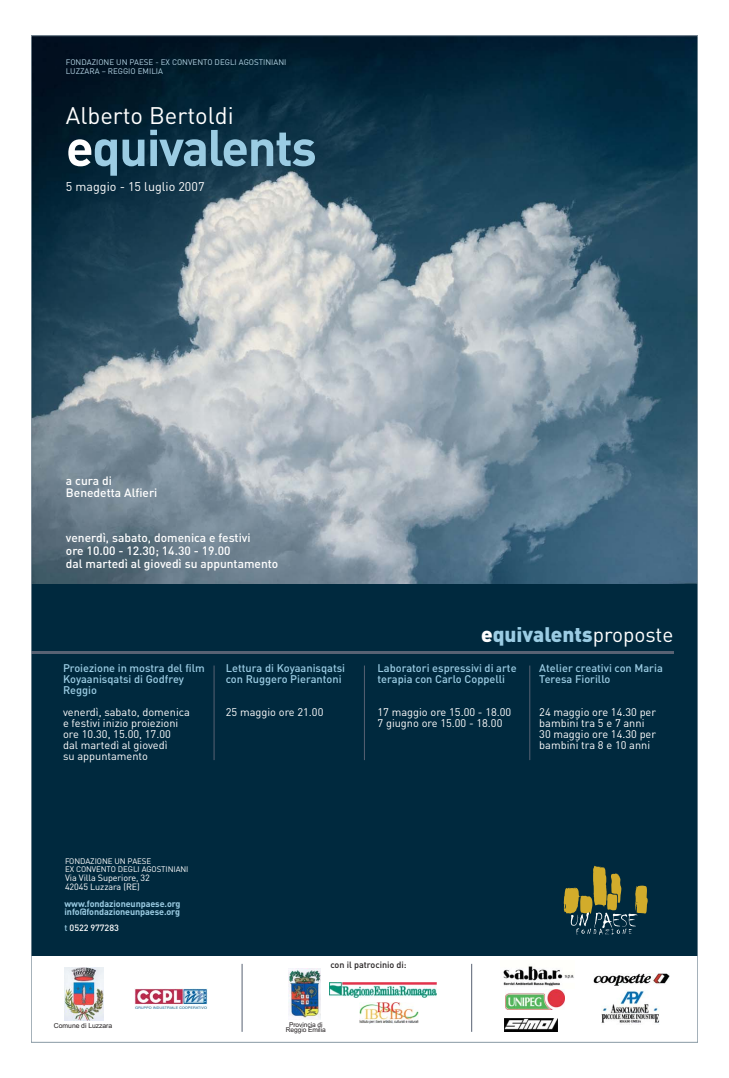
<style>
.page{position:relative;width:729px;height:1078px;background:#fff}
.page>*{position:absolute;margin:0;border:0;box-sizing:border-box;transform-origin:0 0}
.t1{font:700 50.7px "DIN";letter-spacing:-.03em;color:#9bcce3}
.t2{font:23.7px "DIN";color:#fff}
.t3{font:900 20.8px "DIN";color:#9bcce3}
.t4{font:12.5px "DIN";color:#fff}
.t5{font:500 12px/12.8px "DIN";color:#fff}
.t6{font:11px/11px "DIN";color:#fff}
.t7{font:500 11px/11px "DIN";color:#9bcce3}
.t8{font:700 9px/7.9px "DIN";letter-spacing:-.01em;color:#9bcce3}
.t9{font:9px/9px "DIN";letter-spacing:-.01em;color:#fff}
.t10{font:500 9px "DIN";color:#231f20}
.t11{font:500 9px "DIN";letter-spacing:-.01em;color:#fff}
.t12{font:8px/9.4px "DIN";color:#b4d5e5}
.t13{font:8px/8px "DIN";letter-spacing:-.01em;color:#fff}
.t14{font:6.9px "Arial";letter-spacing:-.01em;color:#231f20}
.t15{font:6.6px/5.4px "Arial";letter-spacing:-.01em;color:#231f20;text-align:center}
.s1{color:#fff}
.s2{font-weight:400;color:#fff}
.s3{color:#9bcce3}
</style>
<div class="page">
<div style="left:31px;top:36px;width:666px;height:1006px;background:#00293e"></div>
<img style="left:33px;top:38px;width:662px;height:545px">
<svg style="left:563px;top:866px;width:84px;height:68px"></svg>
<div style="left:31px;top:956px;width:666px;height:86px;background:#fff"></div>
<hr style="left:213px;top:665px;width:1px;height:95px;background:#586273">
<hr style="left:364px;top:665px;width:1px;height:95px;background:#586273">
<hr style="left:529px;top:665px;width:1px;height:95px;background:#586273">
<hr style="left:31px;top:651px;width:642px;height:2px;background:#586273">
<img style="left:65px;top:967px;width:38px;height:53px">
<img style="left:134px;top:988px;width:73px;height:20px">
<img style="left:288px;top:968px;width:33px;height:51px">
<img style="left:329px;top:982px;width:107px;height:15px">
<img style="left:359px;top:1002px;width:59px;height:21px">
<img style="left:601px;top:991px;width:58px;height:32px">
<img style="left:593px;top:973px;width:76px;height:12px">
<img style="left:505px;top:989px;width:59px;height:20px">
<img style="left:503px;top:966px;width:71px;height:20px">
<img style="left:504px;top:1019px;width:54px;height:12px">
<hr style="left:241px;top:964px;width:1px;height:67px;background:#586273">
<hr style="left:471px;top:964px;width:1px;height:67px;background:#586273">
<p class="t12" style="left:66px;top:58px;width:222px">FONDAZIONE UN PAESE - EX CONVENTO DEGLI AGOSTINIANI<br>LUZZARA – REGGIO EMILIA</p>
<h2 class="t2" style="left:66px;top:107px;width:169px">Alberto Bertoldi</h2>
<h1 class="t1" style="left:66px;top:130px;width:252px"><span class="s1">e</span>quivalents</h1>
<p class="t4" style="left:66px;top:182px;width:140px">5 maggio - 15 luglio 2007</p>
<p class="t5" style="left:66px;top:476px;width:93px;line-height:12px">a cura di<br>Benedetta Alfieri</p>
<p class="t5" style="left:66px;top:533px;width:214px">venerdì, sabato, domenica e festivi<br>ore 10.00 - 12.30; 14.30 - 19.00<br>dal martedì al giovedì su appuntamento</p>
<p class="t7" style="left:63px;top:664px;width:143px">Proiezione in mostra del film<br>Koyaanisqatsi di Godfrey<br>Reggio</p>
<p class="t6" style="left:63px;top:708px;width:128px">venerdì, sabato, domenica e festivi inizio proiezioni ore 10.30, 15.00, 17.00<br>dal martedì al giovedì<br>su appuntamento</p>
<p class="t7" style="left:226px;top:664px;width:121px">Lettura di Koyaanisqatsi con Ruggero Pierantoni</p>
<p class="t6" style="left:226px;top:708px;width:99px">25 maggio ore 21.00</p>
<h3 class="t3" style="left:481px;top:627px;width:194px"><span class="s1">e</span>quivalents<span class="s2">proposte</span></h3>
<p class="t7" style="left:377px;top:664px;width:141px">Laboratori espressivi di arte terapia con Carlo Coppelli</p>
<p class="t6" style="left:377px;top:708px;width:135px">17 maggio ore 15.00 - 18.00<br>7 giugno ore 15.00 - 18.00</p>
<p class="t7" style="left:539px;top:664px;width:125px">Atelier creativi con Maria<br>Teresa Fiorillo</p>
<p class="t6" style="left:539px;top:708px;width:118px">24 maggio ore 14.30 per bambini tra 5 e 7 anni<br>30 maggio ore 14.30 per bambini tra 8 e 10 anni</p>
<p class="t13" style="left:65px;top:858px;width:125px">FONDAZIONE UN PAESE<br>EX CONVENTO DEGLI AGOSTINIANI</p>
<p class="t9" style="left:65px;top:874px;width:86px">Via Villa Superiore, 32<br>42045 Luzzara (RE)</p>
<p class="t8" style="left:65px;top:900px;width:117px">www.fondazioneunpaese.org info@fondazioneunpaese.org</p>
<p class="t11" style="left:65px;top:924px;width:56px"><span class="s3">t</span> 0522 977283</p>
<p class="t14" style="left:54px;top:1023px;width:60px">Comune di Luzzara</p>
<p class="t10" style="left:330px;top:961px;width:78px">con il patrocinio di:</p>
<p class="t15" style="left:286px;top:1022px;width:41px">Provincia di<br>Reggio Emilia</p>
</div>
